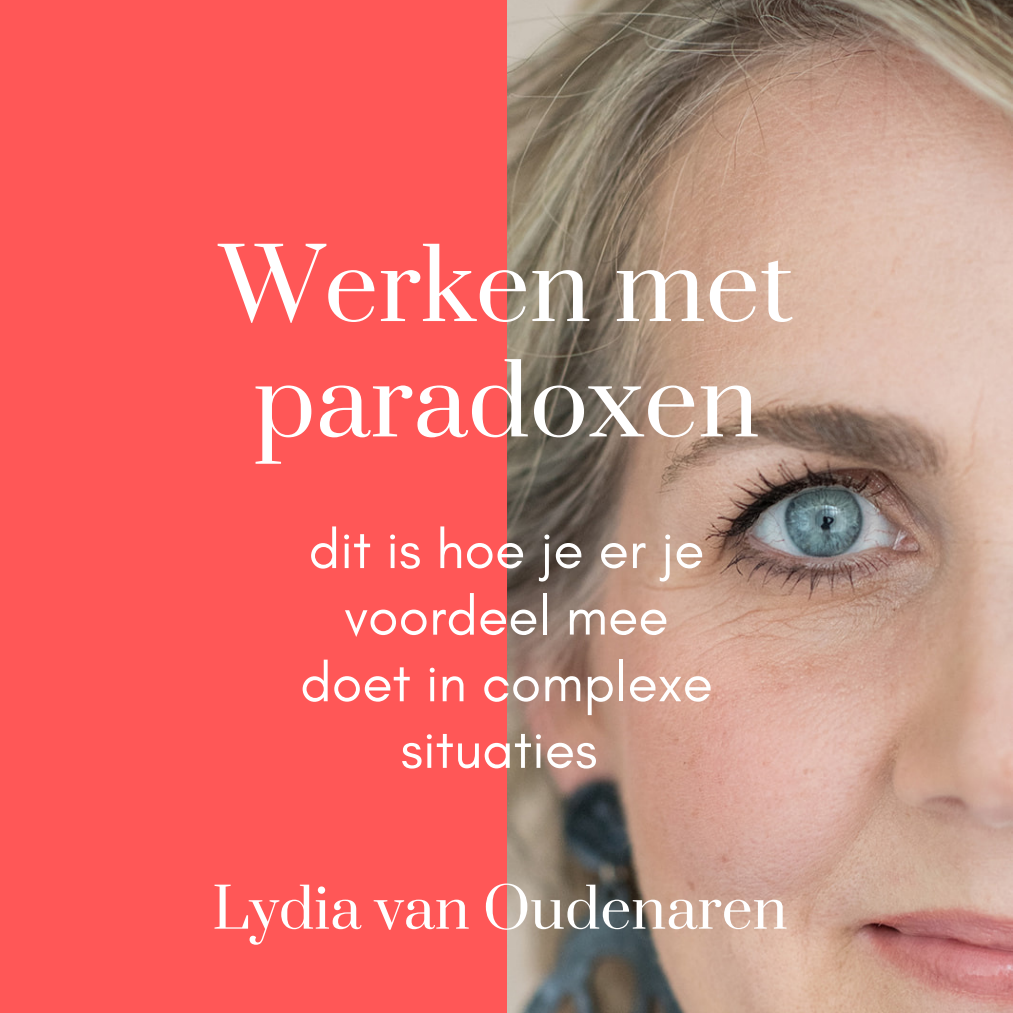
<style>
.page{position:relative;width:1013px;height:1013px;background:#fff}
.page>*{position:absolute;margin:0;border:0;box-sizing:border-box;transform-origin:0 0}
.t1{font:96.62px/115.2px "Prata";color:#fff;text-align:center}
.t2{font:55.5px/66.5px "Glacial Indifference";color:#fff;text-align:center}
.t3{font:55px "Prata";color:#fff}
</style>
<div class="page">
<img style="left:506px;top:0;width:506px;height:1012px">
<div style="left:0;top:0;width:506px;height:1012px;background:#ff5757"></div>
<h1 class="t1" style="left:220px;top:233px;width:575px">Werken met paradoxen</h1>
<p class="t2" style="left:300px;top:515px;width:414px">dit is hoe je er je voordeel mee doet in complexe situaties</p>
<p class="t3" style="left:212px;top:874px;width:576px">Lydia van Oudenaren</p>
</div>
